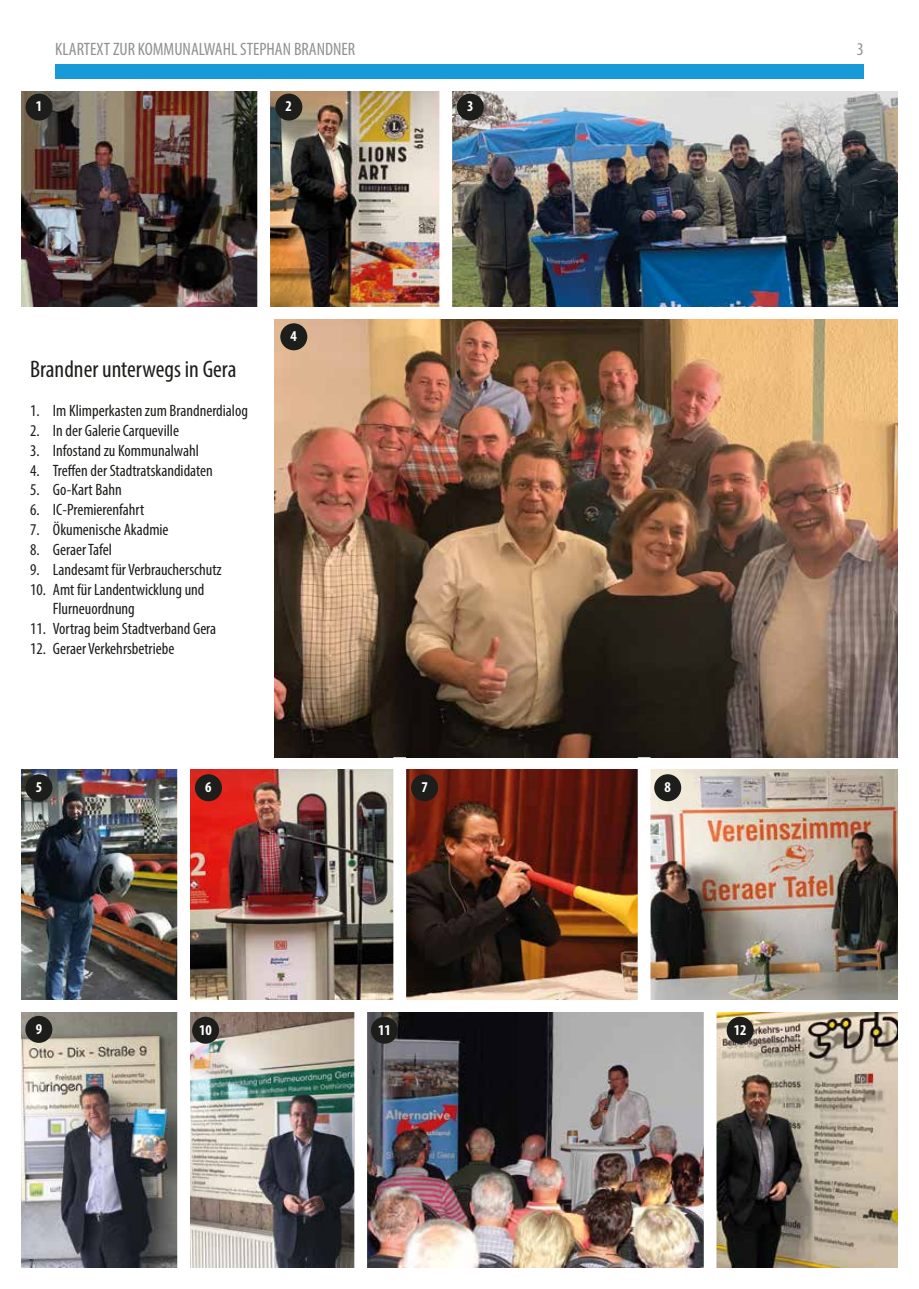
<style>
.page{position:relative;width:919px;height:1289px;background:#fff}
.page>*{position:absolute;margin:0;border:0;box-sizing:border-box;transform-origin:0 0}
.t1{font:condensed 24px "Myriad Pro";color:#1d1d1b}
.t2{font:condensed 18px "Myriad Pro";color:#919192}
.t3{font:condensed 18px "Myriad Pro";color:#929293}
.t4{font:condensed 16.5px/19.8px "Myriad Pro";color:#1d1d1b}
.t5{font:700 condensed 15px "Myriad Pro";color:#fff}
</style>
<div class="page">
<div style="left:55px;top:64px;width:808px;height:14px;background:#179ad7"></div>
<img style="left:21px;top:1012px;width:156px;height:255px">
<img style="left:190px;top:1012px;width:164px;height:255px">
<img style="left:367px;top:1012px;width:336px;height:255px">
<img style="left:716px;top:1012px;width:181px;height:255px">
<img style="left:650px;top:770px;width:247px;height:229px">
<img style="left:406px;top:770px;width:231px;height:229px">
<img style="left:190px;top:770px;width:203px;height:229px">
<img style="left:21px;top:770px;width:156px;height:229px">
<img style="left:275px;top:319px;width:622px;height:438px">
<img style="left:452px;top:91px;width:445px;height:215px">
<img style="left:270px;top:91px;width:169px;height:215px">
<img style="left:21px;top:91px;width:236px;height:215px">
<div style="left:26px;top:94px;width:27px;height:27px;background:#1d1d1b;border-radius:50%"></div>
<div style="left:275px;top:94px;width:27px;height:27px;background:#1d1d1b;border-radius:50%"></div>
<div style="left:457px;top:94px;width:27px;height:27px;background:#1d1d1b;border-radius:50%"></div>
<div style="left:280px;top:323px;width:27px;height:27px;background:#1d1d1b;border-radius:50%"></div>
<div style="left:26px;top:774px;width:27px;height:27px;background:#1d1d1b;border-radius:50%"></div>
<div style="left:195px;top:774px;width:27px;height:27px;background:#1d1d1b;border-radius:50%"></div>
<div style="left:411px;top:774px;width:27px;height:27px;background:#1d1d1b;border-radius:50%"></div>
<div style="left:654px;top:774px;width:27px;height:27px;background:#1d1d1b;border-radius:50%"></div>
<div style="left:25px;top:1015px;width:27px;height:27px;background:#1d1d1b;border-radius:50%"></div>
<div style="left:192px;top:1016px;width:27px;height:27px;background:#1d1d1b;border-radius:50%"></div>
<div style="left:371px;top:1016px;width:27px;height:27px;background:#1d1d1b;border-radius:50%"></div>
<div style="left:726px;top:1016px;width:27px;height:27px;background:#1d1d1b;border-radius:50%"></div>
<p class="t2" style="left:55px;top:38px;width:301px">KLARTEXT ZUR KOMMUNALWAHL STEPHAN BRANDNER</p>
<p class="t3" style="left:856px;top:38px;width:8px">3</p>
<p class="t5" style="left:36px;top:97px;width:8px">1</p>
<p class="t5" style="left:285px;top:97px;width:8px">2</p>
<p class="t5" style="left:467px;top:97px;width:8px">3</p>
<h1 class="t1" style="left:30px;top:354px;width:208px">Brandner unterwegs in Gera</h1>
<p class="t4" style="left:30px;top:400px;width:219px">1. Im Klimperkasten zum Brandnerdialog</p>
<p class="t4" style="left:30px;top:420px;width:150px">2. In der Galerie Carqueville</p>
<p class="t4" style="left:30px;top:440px;width:170px">3. Infostand zu Kommunalwahl</p>
<p class="t4" style="left:30px;top:460px;width:184px">4. Treffen der Stadtratskandidaten</p>
<p class="t4" style="left:30px;top:480px;width:93px">5. Go-Kart Bahn</p>
<p class="t4" style="left:30px;top:499px;width:116px">6. IC-Premierenfahrt</p>
<p class="t4" style="left:30px;top:519px;width:140px">7. Ökumenische Akadmie</p>
<p class="t4" style="left:30px;top:539px;width:84px">8. Geraer Tafel</p>
<p class="t4" style="left:30px;top:559px;width:193px">9. Landesamt für Verbraucherschutz</p>
<p class="t4" style="left:53px;top:579px;width:153px;text-indent:-23px">10. Amt für Landentwicklung und<br>Flurneuordnung</p>
<p class="t4" style="left:30px;top:618px;width:188px">11. Vortrag beim Stadtverband Gera</p>
<p class="t4" style="left:30px;top:638px;width:146px">12. Geraer Verkehrsbetriebe</p>
<p class="t5" style="left:290px;top:327px;width:8px">4</p>
<p class="t5" style="left:36px;top:777px;width:8px">5</p>
<p class="t5" style="left:205px;top:777px;width:8px">6</p>
<p class="t5" style="left:421px;top:777px;width:8px">7</p>
<p class="t5" style="left:664px;top:777px;width:8px">8</p>
<p class="t5" style="left:36px;top:1019px;width:8px">9</p>
<p class="t5" style="left:199px;top:1020px;width:14px">10</p>
<p class="t5" style="left:378px;top:1020px;width:14px">11</p>
<p class="t5" style="left:733px;top:1020px;width:14px">12</p>
</div>
